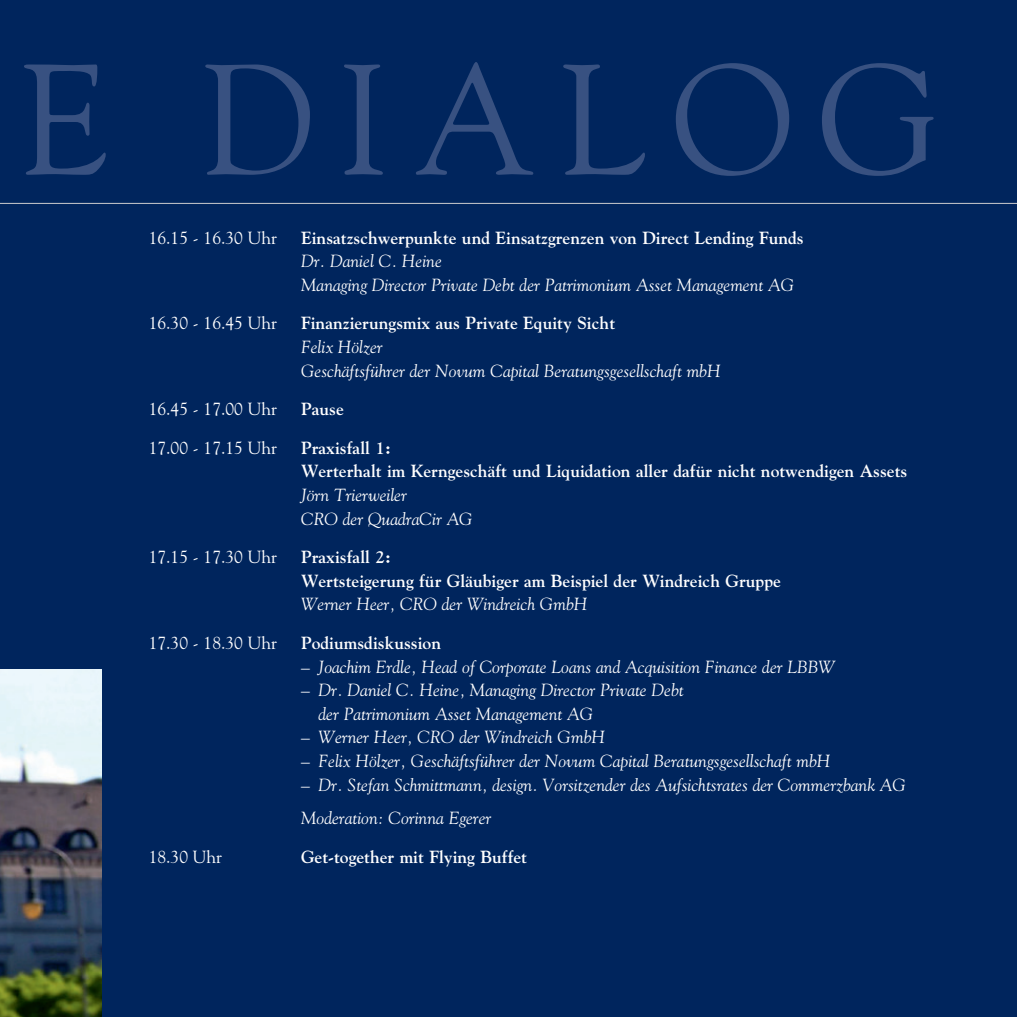
<style>
.page{position:relative;width:1017px;height:1017px;background:#00255d}
.page>*{position:absolute;margin:0;border:0;box-sizing:border-box;transform-origin:0 0}
.t1{font:155.75px "Goudy SC";letter-spacing:.16em;color:#385181}
.t2{font:italic 17.5px/23.6px "Goudy";color:#fff}
.t3{font:700 17.5px/23.6px "Goudy";color:#fff}
.t4{font:17.5px "Goudy";color:#fff}
</style>
<div class="page">
<svg style="left:0;top:203px;width:1017px;height:1px"></svg>
<img style="left:0;top:670px;width:102px;height:347px">
<h1 class="t1" style="left:21px;top:29px;width:920px">E DIALOG</h1>
<p class="t4" style="left:149px;top:227px;width:130px">16.15 - 16.30 Uhr</p>
<p class="t3" style="left:301px;top:225px;width:504px">Einsatzschwerpunkte und Einsatzgrenzen von Direct Lending Funds</p>
<p class="t2" style="left:301px;top:249px;width:495px">Dr. Daniel C. Heine<br>Managing Director Private Debt der Patrimonium Asset Management AG</p>
<p class="t4" style="left:149px;top:313px;width:130px">16.30 - 16.45 Uhr</p>
<p class="t3" style="left:301px;top:311px;width:316px">Finanzierungsmix aus Private Equity Sicht</p>
<p class="t2" style="left:301px;top:335px;width:421px">Felix Hölzer<br>Geschäftsführer der Novum Capital Beratungsgesellschaft mbH</p>
<p class="t4" style="left:149px;top:398px;width:130px">16.45 - 17.00 Uhr</p>
<p class="t3" style="left:301px;top:397px;width:44px">Pause</p>
<p class="t4" style="left:149px;top:437px;width:130px">17.00 - 17.15 Uhr</p>
<p class="t3" style="left:301px;top:435px;width:608px">Praxisfall 1:<br>Werterhalt im Kerngeschäft und Liquidation aller dafür nicht notwendigen Assets</p>
<p class="t2" style="left:301px;top:483px;width:173px">Jörn Trierweiler<br>CRO der QuadraCir AG</p>
<p class="t4" style="left:149px;top:546px;width:130px">17.15 - 17.30 Uhr</p>
<p class="t3" style="left:301px;top:545px;width:481px">Praxisfall 2:<br>Wertsteigerung für Gläubiger am Beispiel der Windreich Gruppe</p>
<p class="t2" style="left:301px;top:592px;width:288px">Werner Heer, CRO der Windreich GmbH</p>
<p class="t4" style="left:149px;top:632px;width:130px">17.30 - 18.30 Uhr</p>
<p class="t3" style="left:301px;top:631px;width:142px">Podiumsdiskussion</p>
<p class="t2" style="left:301px;top:654px;width:536px">– Joachim Erdle, Head of Corporate Loans and Acquisition Finance der LBBW</p>
<p class="t2" style="left:319px;top:678px;width:367px;text-indent:-18px">– Dr. Daniel C. Heine, Managing Director Private Debt der Patrimonium Asset Management AG</p>
<p class="t2" style="left:301px;top:725px;width:305px">– Werner Heer, CRO der Windreich GmbH</p>
<p class="t2" style="left:301px;top:749px;width:531px">– Felix Hölzer, Geschäftsführer der Novum Capital Beratungsgesellschaft mbH</p>
<p class="t2" style="left:301px;top:767px;width:607px;line-height:33.6px">– Dr. Stefan Schmittmann, design. Vorsitzender des Aufsichtsrates der Commerzbank AG<br>Moderation: Corinna Egerer</p>
<p class="t4" style="left:149px;top:846px;width:75px">18.30 Uhr</p>
<p class="t3" style="left:301px;top:844px;width:228px">Get-together mit Flying Buffet</p>
</div>
